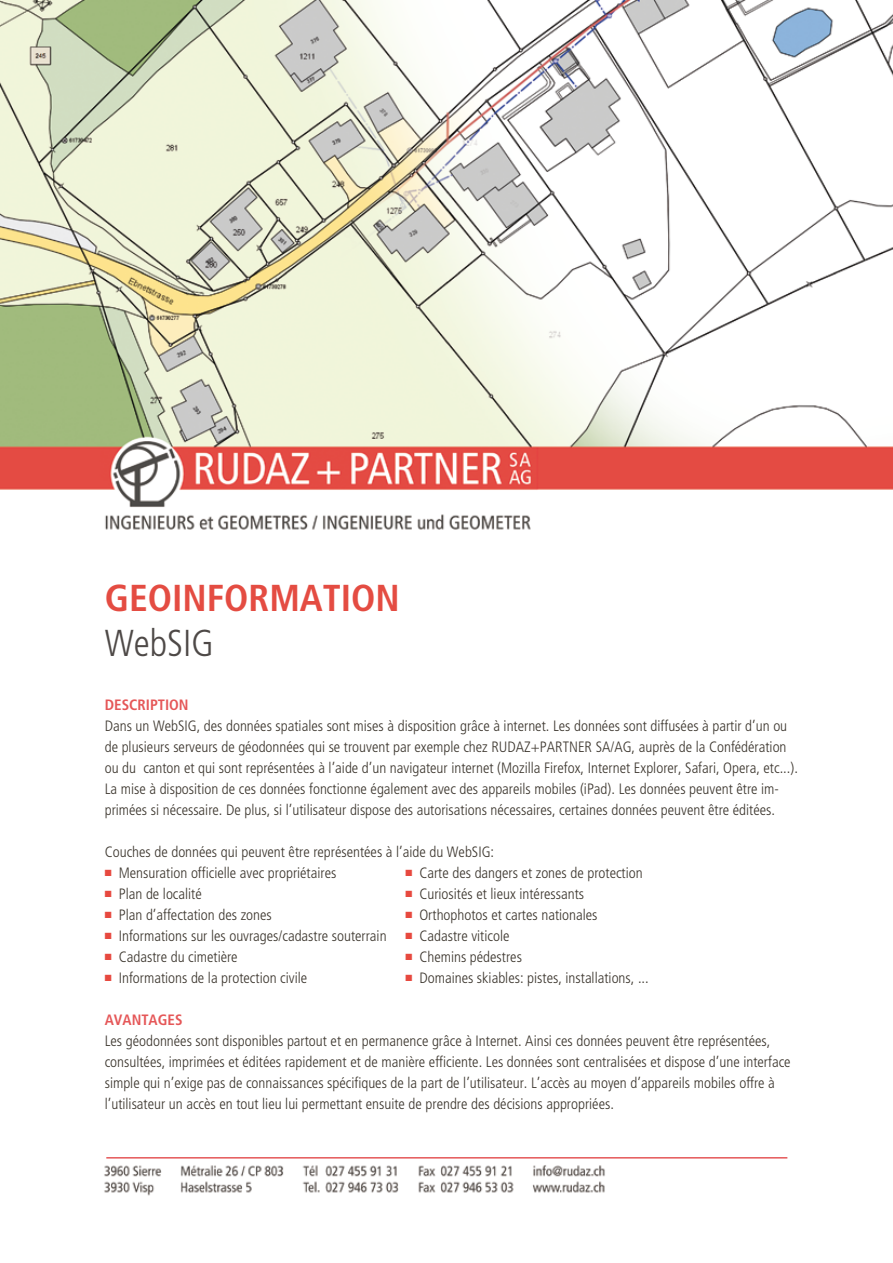
<style>
.page{position:relative;width:893px;height:1263px;background:#fff}
.page>*{position:absolute;margin:0;border:0;box-sizing:border-box;transform-origin:0 0}
.t1{font:700 condensed 37.5px "Frutiger";color:#e44c42}
.t2{font:300 condensed 37.5px "Frutiger";color:#4e4947}
.t3{font:300 condensed 15px/21px "Frutiger";color:#3c362e}
.t4{font:700 condensed 15px "Frutiger";color:#e55758}
.s1{color:#e7493f}
</style>
<div class="page">
<img style="left:0;top:0;width:893px;height:530px">
<img style="left:104px;top:1158px;width:507px;height:38px">
<hr style="left:106px;top:1157px;width:681px;height:1px;background:#e55758">
<h1 class="t1" style="left:105px;top:576px;width:297px">GEOINFORMATION</h1>
<h1 class="t2" style="left:105px;top:622px;width:111px">WebSIG</h1>
<p class="t4" style="left:105px;top:696px;width:85px">DESCRIPTION</p>
<p class="t3" style="left:105px;top:716px;width:695px">Dans un WebSIG, des données spatiales sont mises à disposition grâce à internet. Les données sont diffusées à partir d’un ou de plusieurs serveurs de géodonnées qui se trouvent par exemple chez RUDAZ+PARTNER SA/AG, auprès de la Confédération ou du canton et qui sont représentées à l’aide d’un navigateur internet (Mozilla Firefox, Internet Explorer, Safari, Opera, etc...).<br>La mise à disposition de ces données fonctionne également avec des appareils mobiles (iPad). Les données peuvent être im&shy;primées si nécessaire. De plus, si l’utilisateur dispose des autorisations nécessaires, certaines données peuvent être éditées.</p>
<p class="t3" style="left:105px;top:842px;width:391px">Couches de données qui peuvent être représentées à l’aide du WebSIG:</p>
<p class="t3" style="left:105px;top:863px;width:233px"><span class="s1">■</span> Mensuration officielle avec propriétaires</p>
<p class="t3" style="left:105px;top:884px;width:99px"><span class="s1">■</span> Plan de localité</p>
<p class="t3" style="left:105px;top:905px;width:169px"><span class="s1">■</span> Plan d’affectation des zones</p>
<p class="t3" style="left:105px;top:926px;width:283px"><span class="s1">■</span> Informations sur les ouvrages/cadastre souterrain</p>
<p class="t3" style="left:105px;top:947px;width:134px"><span class="s1">■</span> Cadastre du cimetière</p>
<p class="t3" style="left:105px;top:968px;width:204px"><span class="s1">■</span> Informations de la protection civile</p>
<p class="t4" style="left:105px;top:1011px;width:79px">AVANTAGES</p>
<p class="t3" style="left:105px;top:1031px;width:687px">Les géodonnées sont disponibles partout et en permanence grâce à Internet. Ainsi ces données peuvent être représentées, consultées, imprimées et éditées rapidement et de manière efficiente. Les données sont centralisées et dispose d’une interface simple qui n’exige pas de connaissances spécifiques de la part de l’utilisateur. L’accès au moyen d’appareils mobiles offre à l’utilisateur un accès en tout lieu lui permettant ensuite de prendre des décisions appropriées.</p>
<p class="t3" style="left:405px;top:862px;width:239px"><span class="s1">■</span> Carte des dangers et zones de protection</p>
<p class="t3" style="left:405px;top:883px;width:180px"><span class="s1">■</span> Curiosités et lieux intéressants</p>
<p class="t3" style="left:405px;top:904px;width:194px"><span class="s1">■</span> Orthophotos et cartes nationales</p>
<p class="t3" style="left:405px;top:925px;width:106px"><span class="s1">■</span> Cadastre viticole</p>
<p class="t3" style="left:405px;top:946px;width:118px"><span class="s1">■</span> Chemins pédestres</p>
<p class="t3" style="left:405px;top:967px;width:245px"><span class="s1">■</span> Domaines skiables: pistes, installations, ...</p>
</div>
